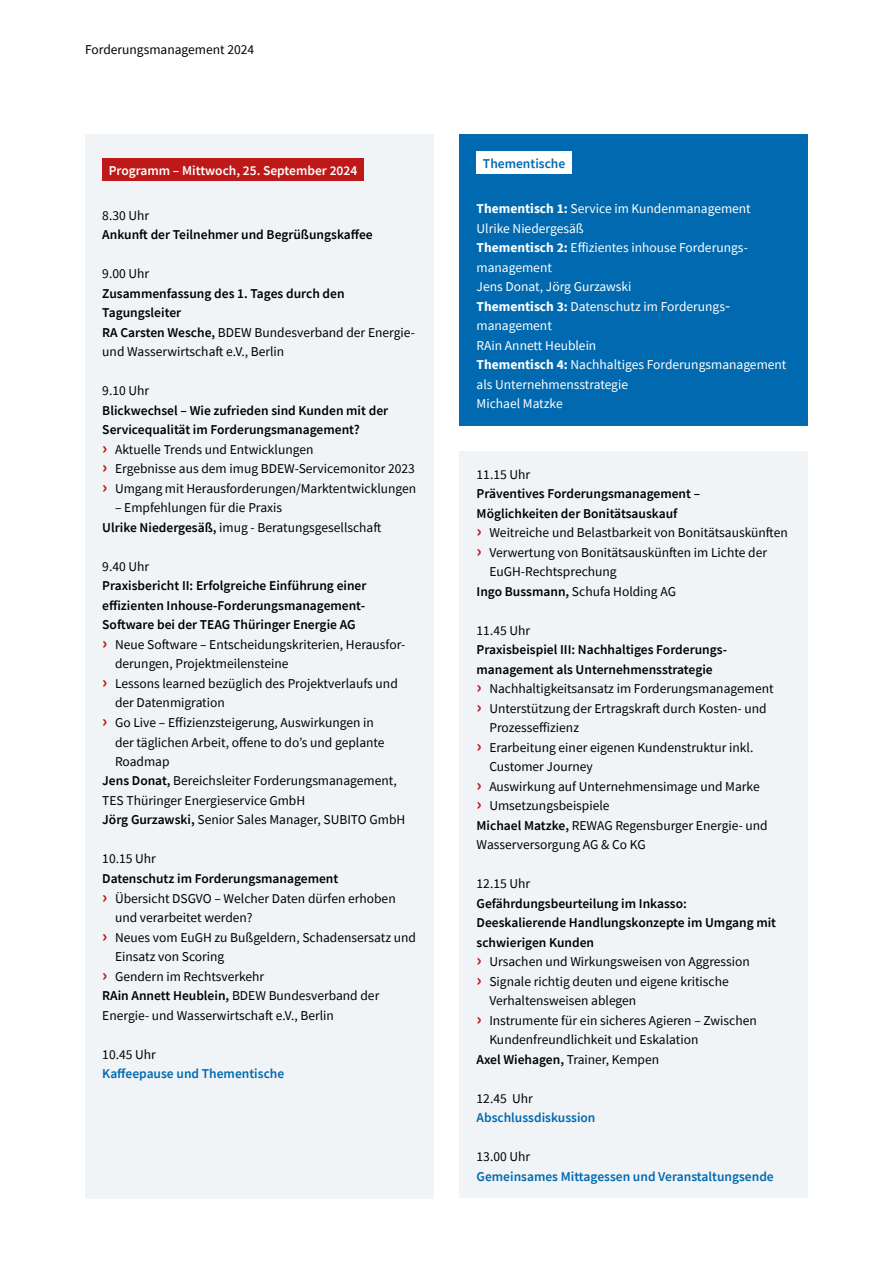
<style>
.page{position:relative;width:893px;height:1263px;background:#fff}
.page>*{position:absolute;margin:0;border:0;box-sizing:border-box;transform-origin:0 0}
.t1{font:13.5px/19.5px "Source Sans Pro";color:#000}
.t2{font:600 13.5px/19.5px "Source Sans Pro";color:#000}
.t3{font:13.5px/19.5px "Source Sans Pro";color:#fff}
.t4{font:600 13.5px "Source Sans Pro";color:#0069af}
.t5{font:600 13.5px "Source Sans Pro";color:#fff}
.s1{font-weight:400}
.s2{font-weight:600}
.s3{font-weight:700;font-size:18px;color:#be1919}
.s4{font-weight:700}
</style>
<div class="page">
<div style="left:459px;top:134px;width:349px;height:292px;background:#0069af"></div>
<div style="left:477px;top:151px;width:95px;height:23px;background:#fff"></div>
<div style="left:85px;top:134px;width:349px;height:1064px;background:#f0f4f6"></div>
<div style="left:102px;top:158px;width:262px;height:23px;background:#be1919"></div>
<div style="left:459px;top:451px;width:349px;height:747px;background:#f0f4f6"></div>
<p class="t1" style="left:85px;top:40px;width:171px">Forderungsmanagement 2024</p>
<p class="t5" style="left:109px;top:161px;width:250px">Programm – Mittwoch, 25. September 2024</p>
<p class="t1" style="left:102px;top:206px;width:48px">8.30 Uhr</p>
<p class="t2" style="left:102px;top:225px;width:272px">Ankunft der Teilnehmer und Begrüßungskaffee</p>
<p class="t1" style="left:102px;top:264px;width:48px">9.00 Uhr</p>
<p class="t2" style="left:102px;top:284px;width:314px">Zusammenfassung des 1. Tages durch den Tagungsleiter<br>RA Carsten Wesche, <span class="s1">BDEW Bundesverband der Energie&shy;und Wasserwirtschaft e.V., Berlin</span></p>
<p class="t1" style="left:102px;top:381px;width:48px">9.10 Uhr</p>
<p class="t1" style="left:102px;top:401px;width:315px"><span class="s2">Blickwechsel – Wie zufrieden sind Kunden mit der Servicequalität im Forderungsmanagement?<br></span><span class="s3">›</span> Aktuelle Trends und Entwicklungen<br><span class="s3">›</span> Ergebnisse aus dem imug BDEW-Servicemonitor 2023 <span class="s3">›</span> Umgang mit Herausforderungen/Marktentwicklungen</p>
<p class="t1" style="left:102px;top:498px;width:281px;text-indent:13px">– Empfehlungen für die Praxis<br><span class="s2">Ulrike Niedergesäß,</span> imug - Beratungsgesellschaft</p>
<p class="t1" style="left:102px;top:557px;width:48px">9.40 Uhr</p>
<p class="t2" style="left:102px;top:576px;width:266px">Praxisbericht II: Erfolgreiche Einführung einer</p>
<p class="t2" style="left:102px;top:596px;width:264px">effizienten Inhouse-Forderungsmanagement-</p>
<p class="t2" style="left:102px;top:615px;width:255px">Software bei der TEAG Thüringer Energie AG</p>
<p class="t1" style="left:102px;top:635px;width:304px"><span class="s3">›</span> Neue Software – Entscheidungskriterien, Herausfor-</p>
<p class="t1" style="left:115px;top:654px;width:175px">derungen, Projektmeilensteine</p>
<p class="t1" style="left:102px;top:674px;width:297px"><span class="s3">›</span> Lessons learned bezüglich des Projektverlaufs und</p>
<p class="t1" style="left:115px;top:693px;width:111px">der Datenmigration</p>
<p class="t1" style="left:102px;top:713px;width:273px"><span class="s3">›</span> Go Live – Effizienzsteigerung, Auswirkungen in</p>
<p class="t1" style="left:115px;top:732px;width:271px">der täglichen Arbeit, offene to do’s und geplante</p>
<p class="t1" style="left:115px;top:752px;width:56px">Roadmap</p>
<p class="t1" style="left:102px;top:771px;width:296px"><span class="s2">Jens Donat,</span> Bereichsleiter Forderungsmanagement,</p>
<p class="t1" style="left:102px;top:791px;width:204px">TES Thüringer Energieservice GmbH</p>
<p class="t1" style="left:102px;top:810px;width:304px"><span class="s2">Jörg Gurzawski,</span> Senior Sales Manager, SUBITO GmbH</p>
<p class="t1" style="left:102px;top:849px;width:55px">10.15 Uhr</p>
<p class="t2" style="left:102px;top:869px;width:238px">Datenschutz im Forderungsmanagement</p>
<p class="t1" style="left:102px;top:888px;width:295px"><span class="s3">›</span> Übersicht DSGVO – Welcher Daten dürfen erhoben</p>
<p class="t1" style="left:115px;top:908px;width:139px">und verarbeitet werden?</p>
<p class="t1" style="left:102px;top:927px;width:315px"><span class="s3">›</span> Neues vom EuGH zu Bußgeldern, Schadensersatz und</p>
<p class="t1" style="left:115px;top:947px;width:111px">Einsatz von Scoring</p>
<p class="t1" style="left:102px;top:966px;width:163px"><span class="s3">›</span> Gendern im Rechtsverkehr</p>
<p class="t1" style="left:102px;top:986px;width:279px"><span class="s2">RAin Annett Heublein,</span> BDEW Bundesverband der</p>
<p class="t1" style="left:102px;top:1005px;width:233px">Energie- und Wasserwirtschaft e.V., Berlin</p>
<p class="t1" style="left:102px;top:1044px;width:55px">10.45 Uhr</p>
<p class="t4" style="left:102px;top:1065px;width:183px">Kaffeepause und Thementische</p>
<p class="t4" style="left:483px;top:154px;width:84px">Thementische</p>
<p class="t3" style="left:477px;top:199px;width:311px"><span class="s4">Thementisch 1:</span> Service im Kundenmanagement<br>Ulrike Niedergesäß<br><span class="s4">Thementisch 2:</span> Effizientes inhouse Forderungs&shy;management<br>Jens Donat, Jörg Gurzawski<br><span class="s4">Thementisch 3:</span> Datenschutz im Forderungs&shy;management<br>RAin Annett Heublein<br><span class="s4">Thementisch 4:</span> Nachhaltiges Forderungsmanagement als Unternehmensstrategie<br>Michael Matzke</p>
<p class="t1" style="left:477px;top:464px;width:55px">11.15 Uhr</p>
<p class="t2" style="left:477px;top:484px;width:225px">Präventives Forderungsmanagement –</p>
<p class="t2" style="left:477px;top:503px;width:202px">Möglichkeiten der Bonitätsauskauf</p>
<p class="t1" style="left:477px;top:523px;width:313px"><span class="s3">›</span> Weitreiche und Belastbarkeit von Bonitätsauskünften</p>
<p class="t1" style="left:477px;top:542px;width:292px"><span class="s3">›</span> Verwertung von Bonitätsauskünften im Lichte der</p>
<p class="t1" style="left:489px;top:562px;width:129px">EuGH-Rechtsprechung</p>
<p class="t1" style="left:477px;top:581px;width:201px"><span class="s2">Ingo Bussmann,</span> Schufa Holding AG</p>
<p class="t1" style="left:477px;top:620px;width:55px">11.45 Uhr</p>
<p class="t2" style="left:477px;top:640px;width:251px">Praxisbeispiel III: Nachhaltiges Forderungs-</p>
<p class="t2" style="left:477px;top:659px;width:238px">management als Unternehmensstrategie</p>
<p class="t1" style="left:477px;top:679px;width:299px"><span class="s3">›</span> Nachhaltigkeitsansatz im Forderungsmanagement</p>
<p class="t1" style="left:477px;top:698px;width:291px"><span class="s3">›</span> Unterstützung der Ertragskraft durch Kosten- und</p>
<p class="t1" style="left:489px;top:718px;width:91px">Prozesseffizienz</p>
<p class="t1" style="left:477px;top:737px;width:278px"><span class="s3">›</span> Erarbeitung einer eigenen Kundenstruktur inkl.</p>
<p class="t1" style="left:489px;top:757px;width:105px">Customer Journey</p>
<p class="t1" style="left:477px;top:776px;width:285px"><span class="s3">›</span> Auswirkung auf Unternehmensimage und Marke</p>
<p class="t1" style="left:477px;top:796px;width:135px"><span class="s3">›</span> Umsetzungsbeispiele</p>
<p class="t1" style="left:477px;top:815px;width:293px"><span class="s2">Michael Matzke,</span> REWAG Regensburger Energie- und</p>
<p class="t1" style="left:477px;top:835px;width:171px">Wasserversorgung AG &amp; Co KG</p>
<p class="t1" style="left:477px;top:874px;width:55px">12.15 Uhr</p>
<p class="t2" style="left:477px;top:893px;width:212px">Gefährdungsbeurteilung im Inkasso:</p>
<p class="t2" style="left:477px;top:913px;width:301px">Deeskalierende Handlungskonzepte im Umgang mit</p>
<p class="t2" style="left:477px;top:932px;width:119px">schwierigen Kunden</p>
<p class="t1" style="left:477px;top:952px;width:275px"><span class="s3">›</span> Ursachen und Wirkungsweisen von Aggression</p>
<p class="t1" style="left:477px;top:971px;width:254px"><span class="s3">›</span> Signale richtig deuten und eigene kritische</p>
<p class="t1" style="left:489px;top:991px;width:148px">Verhaltensweisen ablegen</p>
<p class="t1" style="left:477px;top:1010px;width:282px"><span class="s3">›</span> Instrumente für ein sicheres Agieren – Zwischen</p>
<p class="t1" style="left:489px;top:1030px;width:211px">Kundenfreundlichkeit und Eskalation</p>
<p class="t1" style="left:477px;top:1049px;width:184px"><span class="s2">Axel Wiehagen,</span> Trainer, Kempen</p>
<p class="t1" style="left:477px;top:1088px;width:58px">12.45 Uhr</p>
<p class="t4" style="left:477px;top:1109px;width:120px">Abschlussdiskussion</p>
<p class="t1" style="left:477px;top:1147px;width:55px">13.00 Uhr</p>
<p class="t4" style="left:477px;top:1167px;width:299px">Gemeinsames Mittagessen und Veranstaltungsende</p>
</div>
